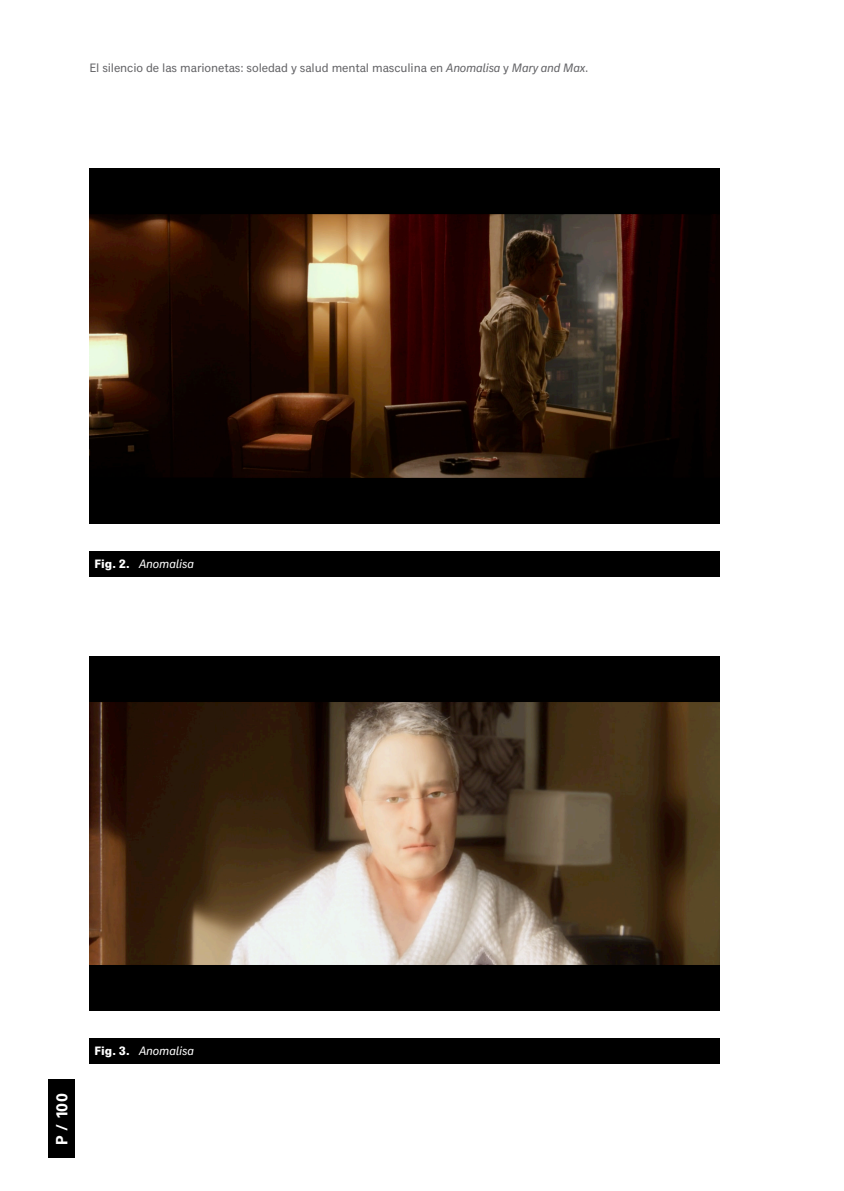
<style>
.page{position:relative;width:844px;height:1191px;background:#fff}
.page>*{position:absolute;margin:0;border:0;box-sizing:border-box;transform-origin:0 0}
.t1{font:700 15.75px "Univers LT Std";color:#fff}
.t2{font:12.25px "Classic Grotesque Pro";letter-spacing:-.01em;color:#636366}
.t3{font:italic 12.25px "Classic Grotesque Pro";color:#fff}
.s1{font-style:italic}
.s2{font-weight:700;font-style:normal}
</style>
<div class="page">
<div style="left:49px;top:1079px;width:26px;height:78px;background:#000"></div>
<img style="left:89px;top:169px;width:630px;height:354px">
<img style="left:89px;top:656px;width:630px;height:354px">
<div style="left:89px;top:551px;width:630px;height:26px;background:#000"></div>
<div style="left:89px;top:1038px;width:630px;height:26px;background:#000"></div>
<p class="t2" style="left:89px;top:61px;width:500px">El silencio de las marionetas: soledad y salud mental masculina en <span class="s1">Anomalisa</span> y <span class="s1">Mary and Max</span>.</p>
<p class="t3" style="left:94px;top:556px;width:101px"><span class="s2">Fig. 2.</span> Anomalisa</p>
<p class="t1" style="left:53px;top:1144px;width:53px;rotate:-90deg">P / 100</p>
<p class="t3" style="left:94px;top:1043px;width:101px"><span class="s2">Fig. 3.</span> Anomalisa</p>
</div>
